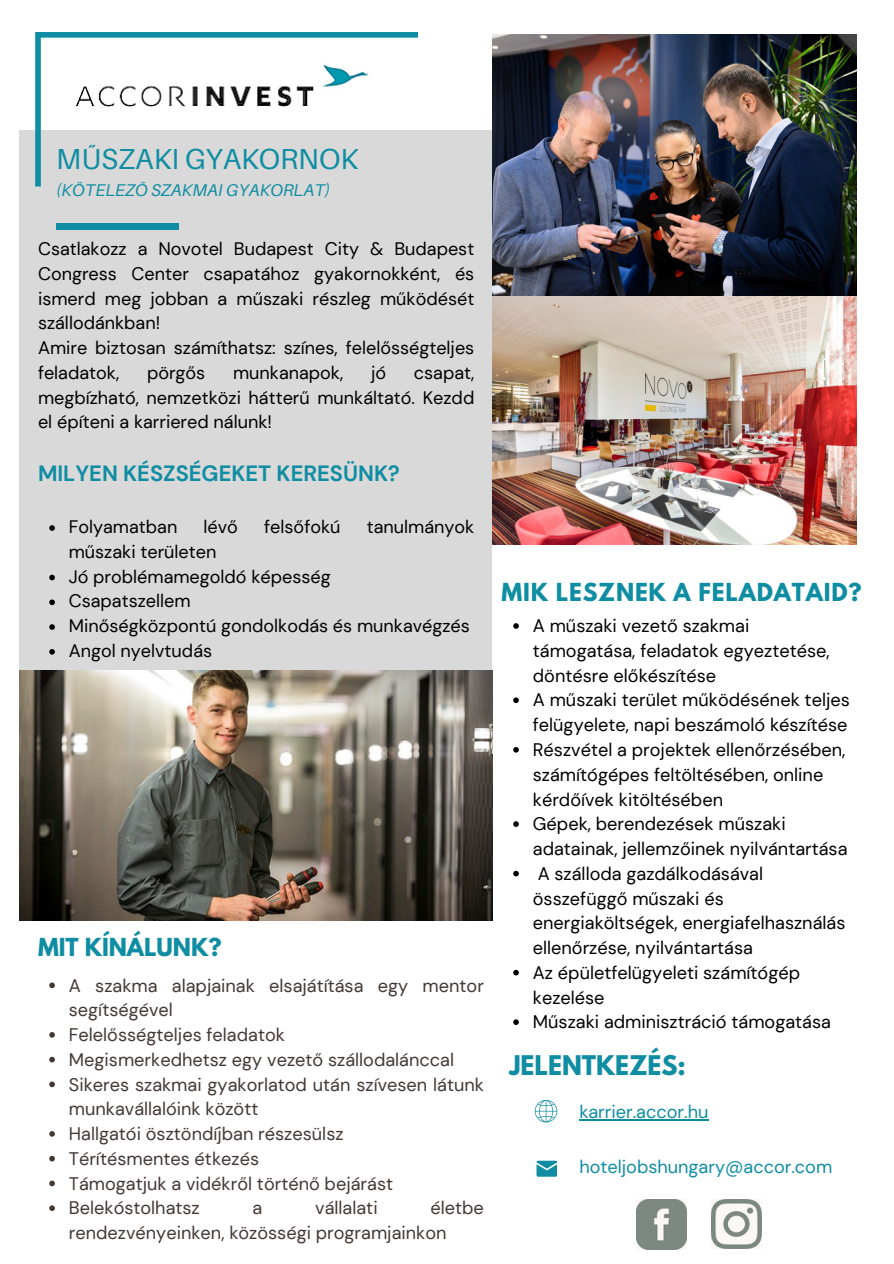
<style>
.page{position:relative;width:894px;height:1264px;background:#fff}
.page>*{position:absolute;margin:0;border:0;box-sizing:border-box;transform-origin:0 0}
.t1{font:28.95px "Aileron";color:#0f8da2}
.t2{font:700 24px "League Spartan";color:#0f8da2}
.t3{font:700 22.05px "DM Sans";color:#0f8da2}
.t4{font:700 22.05px "League Spartan";letter-spacing:.04em;color:#0f8da2}
.t5{font:700 22.05px "League Spartan";color:#0f8da2}
.t6{font:18.15px/24.8px "DM Sans";color:#000}
.t7{font:18.15px/24.8px "DM Sans";color:#433833}
.t8{font:18.15px "DM Sans";color:#0f8da2}
.t9{font:18px/24.8px "DM Sans";color:#000;text-align:justify}
.t10{font:italic 16.95px "Aileron";color:#0f8da2}
</style>
<div class="page">
<img style="left:492px;top:35px;width:363px;height:261px">
<img style="left:492px;top:296px;width:364px;height:248px">
<div style="left:20px;top:131px;width:472px;height:540px;background:#d9d9d9"></div>
<div style="left:56px;top:224px;width:122px;height:6px;background:#0f8da2"></div>
<div style="left:38px;top:32px;width:380px;height:6px;background:#0f8da2"></div>
<div style="left:35px;top:32px;width:6px;height:154px;background:#0f8da2"></div>
<img style="left:76px;top:64px;width:292px;height:43px">
<svg style="left:534px;top:1100px;width:23px;height:22px"></svg>
<hr style="left:579px;top:1119px;width:129px;height:1px;background:#0f8da2">
<svg style="left:536px;top:1160px;width:20px;height:16px"></svg>
<img style="left:636px;top:1199px;width:50px;height:50px">
<img style="left:711px;top:1199px;width:50px;height:49px">
<img style="left:20px;top:671px;width:472px;height:249px">
<svg style="left:49px;top:525px;width:6px;height:6px"></svg>
<svg style="left:49px;top:574px;width:6px;height:6px"></svg>
<svg style="left:49px;top:599px;width:6px;height:6px"></svg>
<svg style="left:49px;top:624px;width:6px;height:6px"></svg>
<svg style="left:49px;top:649px;width:6px;height:5px"></svg>
<svg style="left:49px;top:982px;width:6px;height:6px"></svg>
<svg style="left:49px;top:1032px;width:6px;height:5px"></svg>
<svg style="left:49px;top:1056px;width:6px;height:6px"></svg>
<svg style="left:49px;top:1081px;width:6px;height:6px"></svg>
<svg style="left:49px;top:1131px;width:6px;height:5px"></svg>
<svg style="left:49px;top:1155px;width:6px;height:6px"></svg>
<svg style="left:49px;top:1180px;width:6px;height:6px"></svg>
<svg style="left:49px;top:1205px;width:6px;height:5px"></svg>
<svg style="left:513px;top:623px;width:5px;height:5px"></svg>
<svg style="left:513px;top:697px;width:5px;height:6px"></svg>
<svg style="left:513px;top:747px;width:5px;height:5px"></svg>
<svg style="left:513px;top:821px;width:5px;height:5px"></svg>
<svg style="left:513px;top:870px;width:5px;height:6px"></svg>
<svg style="left:513px;top:969px;width:5px;height:6px"></svg>
<svg style="left:513px;top:1019px;width:5px;height:5px"></svg>
<p class="t1" style="left:56px;top:141px;width:303px">MŰSZAKI GYAKORNOK</p>
<p class="t10" style="left:56px;top:180px;width:275px">(KÖTELEZŐ SZAKMAI GYAKORLAT)</p>
<p class="t9" style="left:38px;top:236px;width:437px">Csatlakozz a Novotel Budapest City &amp; Budapest Congress Center csapatához gyakornokként, és ismerd meg jobban a műszaki részleg működését szállodánkban!</p>
<p class="t9" style="left:38px;top:335px;width:437px">Amire biztosan számíthatsz: színes, felelősségteljes feladatok,</p>
<p class="t9" style="left:147px;top:360px;width:60px">pörgős</p>
<p class="t9" style="left:233px;top:360px;width:112px">munkanapok,</p>
<p class="t9" style="left:371px;top:360px;width:17px">jó</p>
<p class="t9" style="left:38px;top:360px;width:437px;text-indent:376px">csapat, megbízható, nemzetközi hátterű munkáltató. Kezdd el építeni a karriered nálunk!</p>
<p class="t3" style="left:38px;top:459px;width:363px">MILYEN KÉSZSÉGEKET KERESÜNK?</p>
<p class="t9" style="left:69px;top:514px;width:110px">Folyamatban</p>
<p class="t9" style="left:203px;top:514px;width:36px">lévő</p>
<p class="t9" style="left:264px;top:514px;width:78px">felsőfokú</p>
<p class="t9" style="left:366px;top:514px;width:109px">tanulmányok</p>
<p class="t9" style="left:69px;top:539px;width:149px">műszaki területen</p>
<h1 class="t9" style="left:69px;top:564px;width:263px">Jó problémamegoldó képesség</h1>
<p class="t9" style="left:69px;top:589px;width:123px">Csapatszellem</p>
<p class="t9" style="left:69px;top:613px;width:402px">Minőségközpontú gondolkodás és munkavégzés</p>
<p class="t9" style="left:69px;top:638px;width:145px">Angol nyelvtudás</p>
<p class="t5" style="left:38px;top:936px;width:185px">MIT KÍNÁLUNK?</p>
<p class="t7" style="left:69px;top:972px;width:416px">A szakma alapjainak elsajátítása egy mentor segítségével</p>
<p class="t7" style="left:69px;top:1022px;width:217px">Felelősségteljes feladatok</p>
<p class="t7" style="left:69px;top:1047px;width:386px">Megismerkedhetsz egy vezető szállodalánccal</p>
<h1 class="t7" style="left:69px;top:1071px;width:416px">Sikeres szakmai gyakorlatod után szívesen látunk munkavállalóink között</h1>
<p class="t7" style="left:69px;top:1121px;width:276px">Hallgatói ösztöndíjban részesülsz</p>
<p class="t7" style="left:69px;top:1146px;width:192px">Térítésmentes étkezés</p>
<p class="t7" style="left:69px;top:1170px;width:325px">Támogatjuk a vidékről történő bejárást</p>
<p class="t7" style="left:69px;top:1195px;width:132px">Belekóstolhatsz</p>
<p class="t7" style="left:252px;top:1195px;width:11px">a</p>
<p class="t7" style="left:315px;top:1195px;width:64px">vállalati</p>
<p class="t7" style="left:69px;top:1195px;width:416px;text-indent:361px">életbe rendezvényeinken, közösségi programjainkon</p>
<p class="t4" style="left:501px;top:581px;width:361px">MIK LESZNEK A FELADATAID?</p>
<p class="t6" style="left:532px;top:613px;width:298px">A műszaki vezető szakmai támogatása, feladatok egyeztetése, döntésre előkészítése</p>
<p class="t6" style="left:532px;top:688px;width:318px">A műszaki terület működésének teljes felügyelete, napi beszámoló készítése</p>
<p class="t6" style="left:532px;top:737px;width:314px">Részvétel a projektek ellenőrzésében, számítógépes feltöltésében, online kérdőívek kitöltésében</p>
<p class="t6" style="left:532px;top:811px;width:316px">Gépek, berendezések műszaki adatainak, jellemzőinek nyilvántartása</p>
<h1 class="t6" style="left:532px;top:861px;width:314px">A szálloda gazdálkodásával összefüggő műszaki és energiaköltségek, energiafelhasználás ellenőrzése, nyilvántartása</h1>
<p class="t6" style="left:532px;top:960px;width:269px">Az épületfelügyeleti számítógép kezelése</p>
<p class="t6" style="left:532px;top:1009px;width:299px">Műszaki adminisztráció támogatása</p>
<p class="t2" style="left:509px;top:1052px;width:178px">JELENTKEZÉS:</p>
<h2 class="t8" style="left:579px;top:1100px;width:131px">karrier.accor.hu</h2>
<p class="t8" style="left:579px;top:1155px;width:254px">hoteljobshungary@accor.com</p>
</div>
